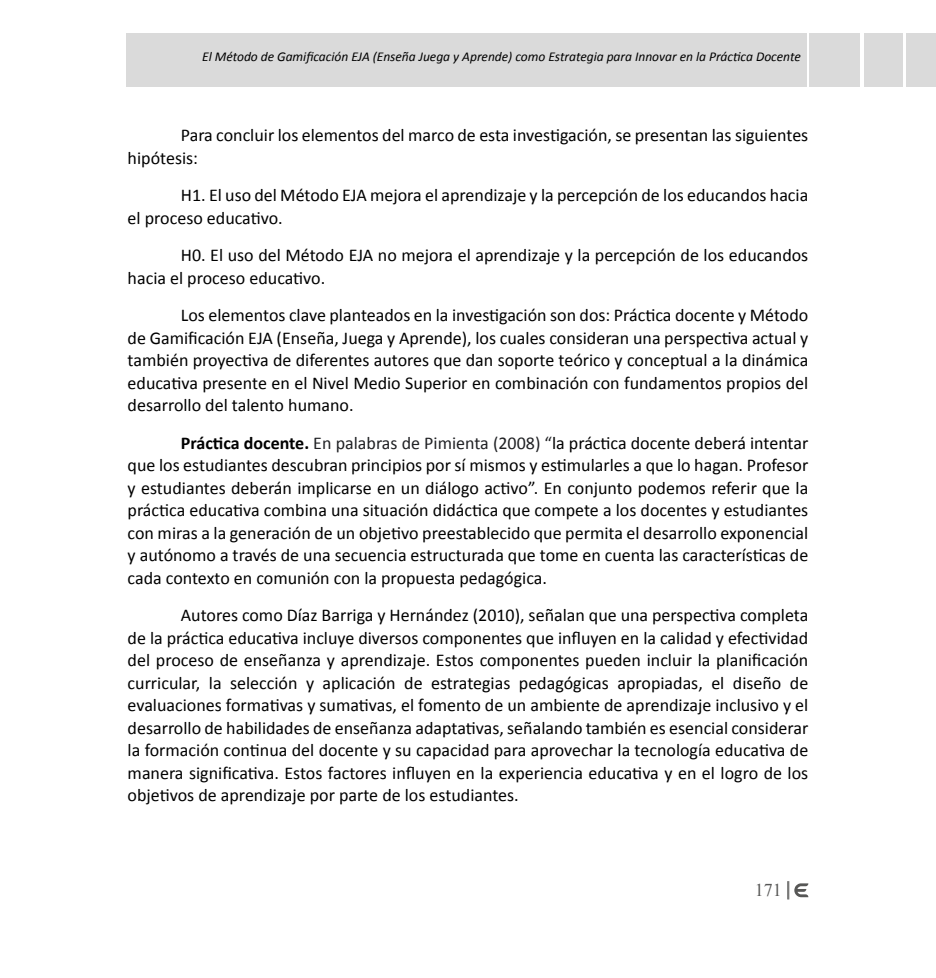
<style>
.page{position:relative;width:936px;height:978px;background:#fff}
.page>*{position:absolute;margin:0;border:0;box-sizing:border-box;transform-origin:0 0}
.t1{font:18px/22.5px "Calibri";color:#000}
.t2{font:18px "Times New Roman";color:#575756}
.t3{font:italic 13.5px "Calibri";color:#000}
.s1{font-weight:700}
.s2{color:#202124}
</style>
<div class="page">
<svg style="left:787px;top:881px;width:21px;height:18px"></svg>
<div style="left:863px;top:33px;width:39px;height:53px;background:#dadada"></div>
<div style="left:906px;top:33px;width:29px;height:53px;background:#dadada"></div>
<div style="left:809px;top:33px;width:51px;height:53px;background:#dadada"></div>
<div style="left:126px;top:33px;width:680px;height:53px;background:#dadada"></div>
<p class="t3" style="left:202px;top:47px;width:600px">El Método de Gamificación EJA (Enseña Juega y Aprende) como Estrategia para Innovar en la Práctica Docente</p>
<p class="t1" style="left:128px;top:124px;width:682px;text-indent:53px">Para concluir los elementos del marco de esta investigación, se presentan las siguientes hipótesis:</p>
<p class="t1" style="left:128px;top:184px;width:682px;text-indent:53px">H1. El uso del Método EJA mejora el aprendizaje y la percepción de los educandos hacia el proceso educativo.</p>
<p class="t1" style="left:128px;top:244px;width:682px;text-indent:53px">H0. El uso del Método EJA no mejora el aprendizaje y la percepción de los educandos hacia el proceso educativo.</p>
<p class="t1" style="left:128px;top:304px;width:682px;text-align:justify;text-indent:53px">Los elementos clave planteados en la investigación son dos: Práctica docente y Método de Gamificación EJA (Enseña, Juega y Aprende), los cuales consideran una perspectiva actual y también proyectiva de diferentes autores que dan soporte teórico y conceptual a la dinámica educativa presente en el Nivel Medio Superior en combinación con fundamentos propios del desarrollo del talento humano.</p>
<p class="t1" style="left:128px;top:431px;width:682px;text-align:justify;text-indent:53px"><span class="s1">Práctica docente.</span> <span class="s2">En palabras de Pimienta (2008) “</span>la práctica docente deberá intentar que los estudiantes descubran principios por sí mismos y estimularles a que lo hagan. Profesor y estudiantes deberá n implicarse en un diá logo activo”. En conjunto podemos referir que la práctica educativa combina una situación didáctica que compete a los docentes y estudiantes con miras a la generación de un objetivo preestablecido que permita el desarrollo exponencial y autónomo a través de una secuencia estructurada que tome en cuenta las características de cada contexto en comunión con la propuesta pedagógica.</p>
<p class="t1" style="left:128px;top:604px;width:682px;text-align:justify;text-indent:53px">Autores como Díaz Barriga y Hernández (2010), señalan que una perspectiva completa de la práctica educativa incluye diversos componentes que influyen en la calidad y efectividad del proceso de enseñanza y aprendizaje. Estos componentes pueden incluir la planificación curricular, la selección y aplicación de estrategias pedagógicas apropiadas, el diseño de evaluaciones formativas y sumativas, el fomento de un ambiente de aprendizaje inclusivo y el desarrollo de habilidades de enseñanza adaptativas, señalando también es esencial considerar la formación continua del docente y su capacidad para aprovechar la tecnología educativa de manera significativa. Estos factores influyen en la experiencia educativa y en el logro de los objetivos de aprendizaje por parte de los estudiantes.</p>
<p class="t2" style="left:754px;top:878px;width:28px">171</p>
</div>
